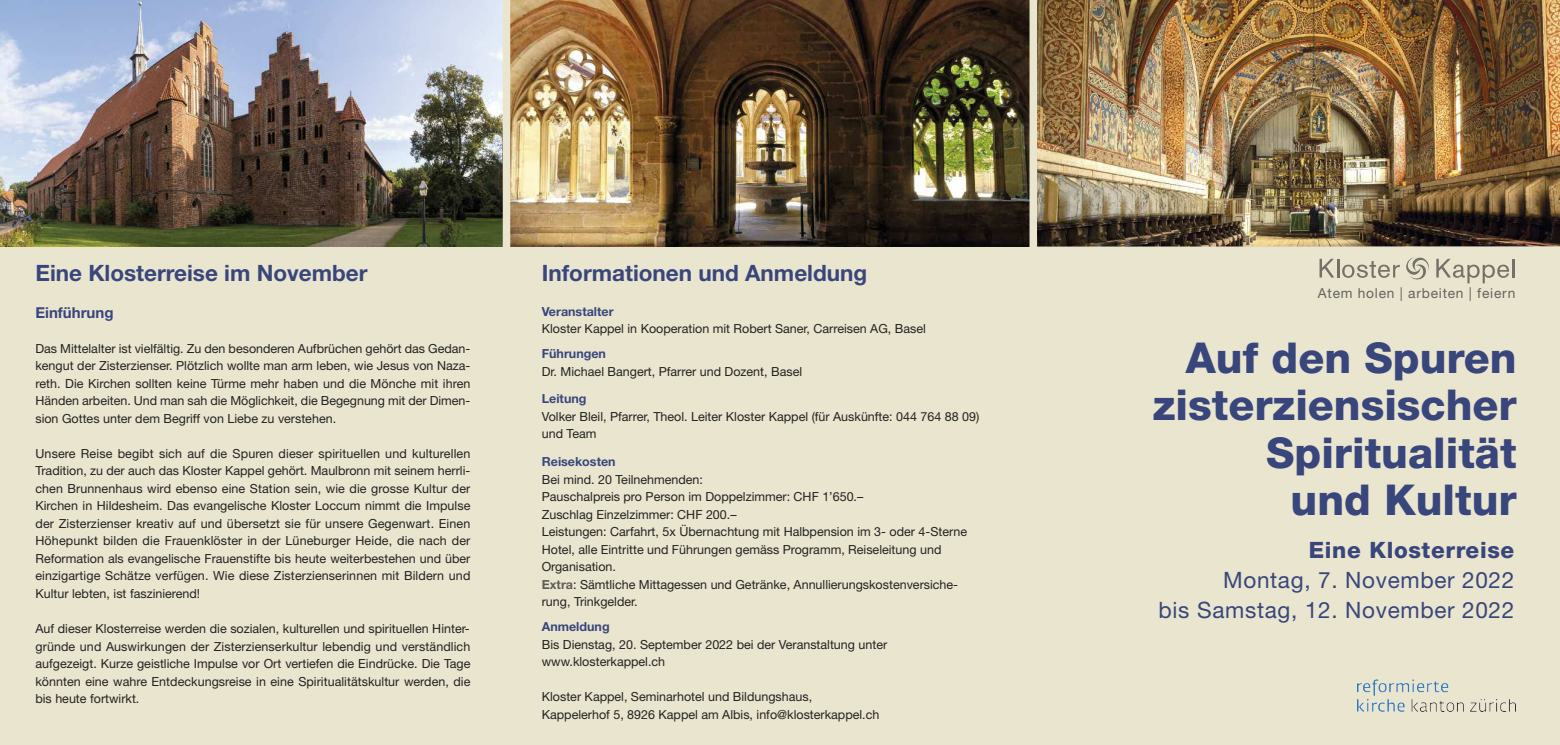
<style>
.page{position:relative;width:1560px;height:745px;background:#fff}
.page>*{position:absolute;margin:0;border:0;box-sizing:border-box;transform-origin:0 0}
.t1{font:800 42.5px/47.5px "Helvetica Neue LT Pro";color:#38467c;text-align:right}
.t2{font:700 22.5px "Helvetica Neue LT Pro";color:#38467c}
.t3{font:22.5px/30px "Helvetica Neue LT Pro";letter-spacing:.03em;color:#38467c;text-align:right}
.t4{font:800 22.5px "Helvetica Neue LT Pro";letter-spacing:.03em;color:#38467c}
.t5{font:700 15px "Helvetica Neue LT Pro";color:#38467c}
.t6{font:13.75px "Helvetica Neue LT Pro";letter-spacing:.055em;color:#65645d}
.t7{font:12.5px/17.5px "Helvetica Neue LT Pro";color:#222221}
.t8{font:700 12.5px "Helvetica Neue LT Pro";color:#38467c}
.s1{font-weight:700;color:rgb(34 34 33/.7)}
</style>
<div class="page">
<div style="left:1033px;top:0;width:526px;height:744px;background:#eae5cf"></div>
<div style="left:0;top:0;width:1033px;height:744px;background:#eae5cf"></div>
<img style="left:1037px;top:0;width:522px;height:246px">
<img style="left:0;top:0;width:502px;height:246px">
<img style="left:510px;top:0;width:519px;height:246px">
<svg style="left:1319px;top:258px;width:80px;height:20px"></svg>
<svg style="left:1436px;top:258px;width:72px;height:25px"></svg>
<hr style="left:1511px;top:258px;width:3px;height:19px;background:#737168">
<svg style="left:1406px;top:257px;width:22px;height:22px"></svg>
<img style="left:1357px;top:679px;width:157px;height:32px">
<h2 class="t2" style="left:35px;top:265px;width:333px">Eine Klosterreise im November</h2>
<h2 class="t2" style="left:541px;top:265px;width:327px">Informationen und Anmeldung</h2>
<p class="t8" style="left:541px;top:306px;width:73px">Veranstalter</p>
<p class="t7" style="left:541px;top:321px;width:385px">Kloster Kappel in Kooperation mit Robert Saner, Carreisen AG, Basel</p>
<p class="t8" style="left:541px;top:349px;width:66px">Führungen</p>
<p class="t7" style="left:541px;top:363px;width:262px">Dr. Michael Bangert, Pfarrer und Dozent, Basel</p>
<p class="t8" style="left:541px;top:394px;width:46px">Leitung</p>
<p class="t7" style="left:541px;top:408px;width:439px">Volker Bleil, Pfarrer, Theol. Leiter Kloster Kappel (für Auskünfte: 044 764 88 09) und Team</p>
<p class="t8" style="left:541px;top:456px;width:75px">Reisekosten</p>
<p class="t7" style="left:541px;top:471px;width:427px">Bei mind. 20 Teilnehmenden:<br>Pauschalpreis pro Person im Doppelzimmer: CHF 1’650.–<br>Zuschlag Einzelzimmer: CHF 200.–<br>Leistungen: Carfahrt, 5x Übernachtung mit Halbpension im 3- oder 4-Sterne Hotel, alle Eintritte und Führungen gemäss Programm, Reiseleitung und Organisation.<br><span class="s1">Extra</span>: Sämtliche Mittagessen und Getränke, Annullierungskostenversiche&shy;rung, Trinkgelder.</p>
<p class="t8" style="left:541px;top:621px;width:69px">Anmeldung</p>
<p class="t7" style="left:541px;top:636px;width:347px">Bis Dienstag, 20. September 2022 bei der Veranstaltung unter www.klosterkappel.ch</p>
<p class="t7" style="left:541px;top:688px;width:339px">Kloster Kappel, Seminarhotel und Bildungshaus,<br>Kappelerhof 5, 8926 Kappel am Albis, info@klosterkappel.ch</p>
<p class="t5" style="left:35px;top:307px;width:80px">Einführung</p>
<p class="t7" style="left:35px;top:340px;width:436px;text-align:justify">Das Mittelalter ist vielfältig. Zu den besonderen Aufbrüchen gehört das Gedan&shy;kengut der Zisterzienser. Plötzlich wollte man arm leben, wie Jesus von Naza&shy;reth. Die Kirchen sollten keine Türme mehr haben und die Mönche mit ihren Händen arbeiten. Und man sah die Möglichkeit, die Begegnung mit der Dimen&shy;sion Gottes unter dem Begriff von Liebe zu verstehen.</p>
<p class="t7" style="left:35px;top:445px;width:436px;text-align:justify">Unsere Reise begibt sich auf die Spuren dieser spirituellen und kulturellen Tradition, zu der auch das Kloster Kappel gehört. Maulbronn mit seinem herrli&shy;chen Brunnenhaus wird ebenso eine Station sein, wie die grosse Kultur der Kirchen in Hildesheim. Das evangelische Kloster Loccum nimmt die Impulse der Zisterzienser kreativ auf und übersetzt sie für unsere Gegenwart. Einen Höhepunkt bilden die Frauenklöster in der Lüneburger Heide, die nach der Reformation als evangelische Frauenstifte bis heute weiterbestehen und über einzigartige Schätze verfügen. Wie diese Zisterzienserinnen mit Bildern und Kultur lebten, ist faszinierend!</p>
<p class="t7" style="left:35px;top:620px;width:436px;text-align:justify">Auf dieser Klosterreise werden die sozialen, kulturellen und spirituellen Hinter&shy;gründe und Auswirkungen der Zisterzienserkultur lebendig und verständlich aufgezeigt. Kurze geistliche Impulse vor Ort vertiefen die Eindrücke. Die Tage könnten eine wahre Entdeckungsreise in eine Spiritualitätskultur werden, die bis heute fortwirkt.</p>
<p class="t6" style="left:1317px;top:288px;width:199px">Atem holen | arbeiten | feiern</p>
<h1 class="t1" style="left:1152px;top:337px;width:365px">Auf den Spuren zisterziensischer<br>Spiritualität<br>und Kultur</h1>
<h2 class="t4" style="left:1308px;top:541px;width:207px">Eine Klosterreise</h2>
<h2 class="t3" style="left:1158px;top:566px;width:357px">Montag, 7. November 2022<br>bis Samstag, 12. November 2022</h2>
</div>
